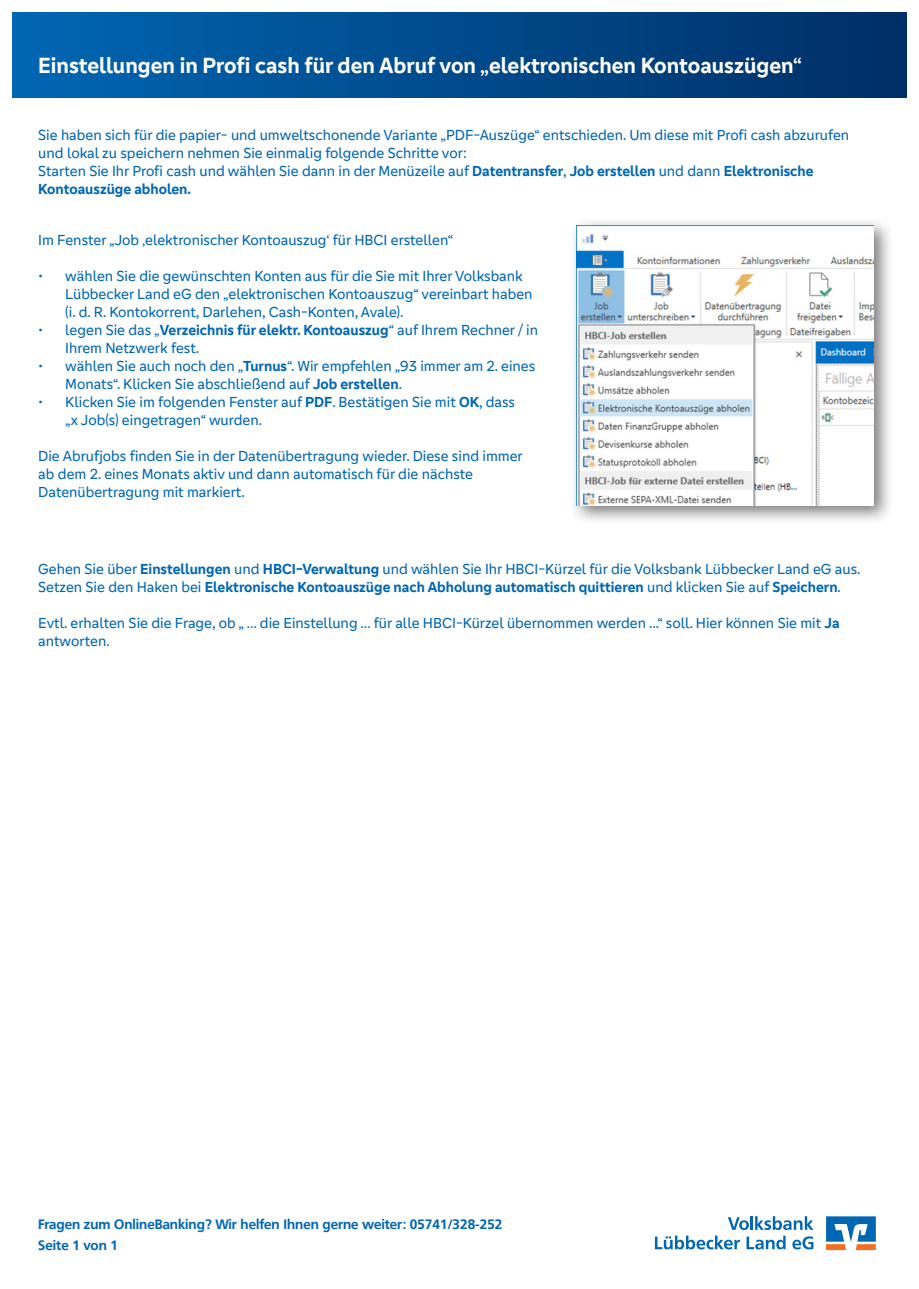
<style>
.page{position:relative;width:919px;height:1289px;background:#fff}
.page>*{position:absolute;margin:0;border:0;box-sizing:border-box;transform-origin:0 0}
.t1{font:700 22.65px "Genos GFG";color:#fff}
.t2{font:15px/18px "Genos GFG";color:#0166b3}
.t3{font:700 15px "Genos GFG";color:#0166b3}
.t4{font:700 13.5px "Frutiger VR";color:#0166b3}
.s1{font-weight:700}
</style>
<div class="page">
<div style="left:13px;top:13px;width:893px;height:85px;background:linear-gradient(to right,#0166b2,#002f66)"></div>
<svg style="left:826px;top:1216px;width:49px;height:33px"></svg>
<svg style="left:728px;top:1216px;width:85px;height:13px"></svg>
<svg style="left:654px;top:1235px;width:86px;height:14px"></svg>
<svg style="left:746px;top:1235px;width:39px;height:14px"></svg>
<svg style="left:792px;top:1236px;width:21px;height:13px"></svg>
<div style="left:568px;top:217px;width:325px;height:308px;background:#231f20;opacity:.6"></div>
<img style="left:576px;top:225px;width:297px;height:280px">
<p class="t1" style="left:38px;top:52px;width:765px">Einstellungen in Profi cash für den Abruf von „elektronischen Kontoauszügen“</p>
<p class="t2" style="left:38px;top:126px;width:812px">Sie haben sich für die papier- und umweltschonende Variante „PDF-Auszüge“ entschieden. Um diese mit Profi cash abzurufen und lokal zu speichern nehmen Sie einmalig folgende Schritte vor:</p>
<p class="t2" style="left:38px;top:162px;width:776px">Starten Sie Ihr Profi cash und wählen Sie dann in der Menüzeile auf <span class="s1">Datentransfer</span>, <span class="s1">Job erstellen</span> und dann <span class="s1">Elektronische</span></p>
<p class="t3" style="left:38px;top:181px;width:154px">Kontoauszüge abholen.</p>
<p class="t2" style="left:38px;top:231px;width:416px">Im Fenster „Job ‚elektronischer Kontoauszug‘ für HBCI erstellen“</p>
<p class="t2" style="left:65px;top:267px;width:468px;text-indent:-27px">• wählen Sie die gewünschten Konten aus für die Sie mit Ihrer Volksbank<br>Lübbecker Land eG den „elektronischen Kontoauszug“ vereinbart haben (i. d. R. Kontokorrent, Darlehen, Cash-Konten, Avale).</p>
<p class="t2" style="left:65px;top:321px;width:474px;text-indent:-27px">• legen Sie das „<span class="s1">Verzeichnis für elektr. Kontoauszug</span>“ auf Ihrem Rechner / in<br>Ihrem Netzwerk fest.</p>
<p class="t2" style="left:65px;top:357px;width:471px;text-indent:-27px">• wählen Sie auch noch den „<span class="s1">Turnus</span>“. Wir empfehlen „93 immer am 2. eines<br>Monats“. Klicken Sie abschließend auf <span class="s1">Job erstellen</span>.</p>
<p class="t2" style="left:65px;top:393px;width:451px;text-indent:-27px">• Klicken Sie im folgenden Fenster auf <span class="s1">PDF</span>. Bestätigen Sie mit <span class="s1">OK</span>, dass „x Job(s) eingetragen“ wurden.</p>
<p class="t2" style="left:38px;top:447px;width:486px">Die Abrufjobs finden Sie in der Datenübertragung wieder. Diese sind immer ab dem 2. eines Monats aktiv und dann automatisch für die nächste</p>
<p class="t2" style="left:38px;top:483px;width:208px">Datenübertragung mit markiert.</p>
<p class="t2" style="left:38px;top:560px;width:823px">Gehen Sie über <span class="s1">Einstellungen</span> und <span class="s1">HBCI-Verwaltung</span> und wählen Sie Ihr HBCI-Kürzel für die Volksbank Lübbecker Land eG aus.<br>Setzen Sie den Haken bei <span class="s1">Elektronische Kontoauszüge nach Abholung automatisch quittieren</span> und klicken Sie auf <span class="s1">Speichern</span>.</p>
<p class="t2" style="left:38px;top:614px;width:802px">Evtl. erhalten Sie die Frage, ob „ … die Einstellung … für alle HBCI-Kürzel übernommen werden ...“ soll. Hier können Sie mit <span class="s1">Ja </span>antworten.</p>
<p class="t4" style="left:38px;top:1216px;width:466px">Fragen zum OnlineBanking? Wir helfen Ihnen gerne weiter: 05741/328-252</p>
<p class="t4" style="left:38px;top:1237px;width:81px">Seite 1 von 1</p>
</div>
